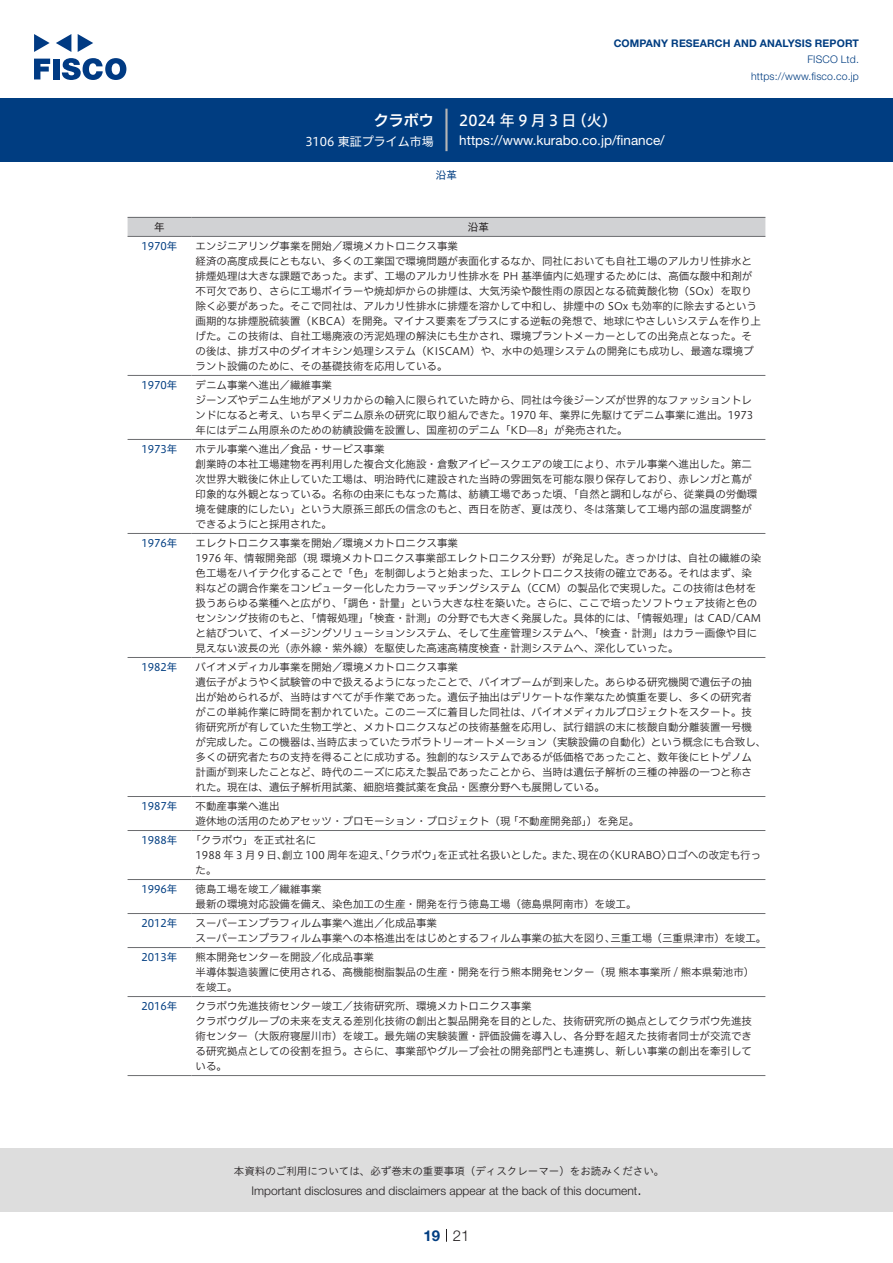
<style>
.page{position:relative;width:893px;height:1263px;background:#fff}
.page>*{position:absolute;margin:0;border:0;box-sizing:border-box;transform-origin:0 0}
.t1{font:15px "Hiragino UD Sans F Std N W5";letter-spacing:.21em;color:#fff}
.t2{font:15px "Hiragino UD Sans F Std N W6";color:#fff}
.t3{font:300 15px "Helvetica Neue LT Std";color:#231f20}
.t4{font:700 15px "Helvetica Neue LT Std";color:#003d81}
.t5{font:13.5px "Helvetica Neue LT Std";color:#fff}
.t6{font:300 12px "Helvetica Neue LT Std";color:#231f20}
.t7{font:12px "Hiragino UD Sans F Std N W4";color:#fff}
.表組み基本スタイル{font:10.5px/15px "Hiragino UD Sans F Std N W3";color:#231f20}
.表左{font:10.5px "Hiragino UD Sans F Std N W4";color:#003d81}
.t8{font:10.5px "Hiragino UD Sans Std W3";color:#231f20}
.t9{font:700 10.5px "Helvetica Neue LT Std";letter-spacing:.015em;color:#003d81}
.t10{font:300 10.5px/16.5px "Helvetica Neue LT Std";letter-spacing:.015em;color:#003d81;text-align:right}
.表上{font:10.5px "Hiragino UD Sans F Std N W4";color:#231f20}
.ヘッダー{font:10.5px "Hiragino UD Sans F Std N W4";color:#003d81}
</style>
<div class="page">
<div style="left:0;top:1148px;width:893px;height:64px;background:#ddd"></div>
<svg style="left:34px;top:59px;width:16px;height:20px"></svg>
<div style="left:53px;top:59px;width:6px;height:20px;background:#003a83"></div>
<svg style="left:62px;top:58px;width:64px;height:22px"></svg>
<svg style="left:34px;top:34px;width:16px;height:18px"></svg>
<svg style="left:78px;top:34px;width:15px;height:18px"></svg>
<svg style="left:56px;top:34px;width:15px;height:18px"></svg>
<div style="left:0;top:98px;width:893px;height:64px;background:#003d81"></div>
<hr style="left:445px;top:109px;width:3px;height:42px;background:#b5b5b6">
<svg style="left:446px;top:1229px;width:1px;height:13px"></svg>
<div style="left:128px;top:218px;width:637px;height:18px;background:#d1d2d4"></div>
<hr style="left:128px;top:236px;width:63px;height:1px;background:#6c6d70">
<hr style="left:191px;top:236px;width:574px;height:1px;background:#6c6d70">
<hr style="left:128px;top:375px;width:63px;height:1px;background:#6c6d70">
<hr style="left:191px;top:375px;width:574px;height:1px;background:#6c6d70">
<hr style="left:128px;top:439px;width:63px;height:1px;background:#6c6d70">
<hr style="left:191px;top:439px;width:574px;height:1px;background:#6c6d70">
<hr style="left:128px;top:533px;width:63px;height:1px;background:#6c6d70">
<hr style="left:191px;top:533px;width:574px;height:1px;background:#6c6d70">
<hr style="left:128px;top:657px;width:63px;height:1px;background:#6c6d70">
<hr style="left:191px;top:657px;width:574px;height:1px;background:#6c6d70">
<hr style="left:128px;top:796px;width:63px;height:1px;background:#6c6d70">
<hr style="left:191px;top:796px;width:574px;height:1px;background:#6c6d70">
<hr style="left:128px;top:830px;width:63px;height:1px;background:#6c6d70">
<hr style="left:191px;top:830px;width:574px;height:1px;background:#6c6d70">
<hr style="left:128px;top:879px;width:63px;height:1px;background:#6c6d70">
<hr style="left:191px;top:879px;width:574px;height:1px;background:#6c6d70">
<hr style="left:128px;top:913px;width:63px;height:1px;background:#6c6d70">
<hr style="left:191px;top:913px;width:574px;height:1px;background:#6c6d70">
<hr style="left:128px;top:947px;width:63px;height:1px;background:#6c6d70">
<hr style="left:191px;top:947px;width:574px;height:1px;background:#6c6d70">
<hr style="left:128px;top:996px;width:63px;height:1px;background:#6c6d70">
<hr style="left:191px;top:996px;width:574px;height:1px;background:#6c6d70">
<hr style="left:128px;top:1075px;width:63px;height:1px;background:#6c6d70">
<hr style="left:191px;top:1075px;width:574px;height:1px;background:#6c6d70">
<hr style="left:128px;top:217px;width:63px;height:1px;background:#6c6d70">
<hr style="left:191px;top:217px;width:574px;height:1px;background:#6c6d70">
<p class="表上" style="left:154px;top:219px;width:12px">年</p>
<p class="表左" style="left:141px;top:238px;width:38px">1970年</p>
<p class="表左" style="left:141px;top:377px;width:38px">1970年</p>
<p class="表左" style="left:141px;top:441px;width:38px">1973年</p>
<p class="表左" style="left:141px;top:535px;width:38px">1976年</p>
<p class="表左" style="left:141px;top:659px;width:38px">1982年</p>
<p class="表左" style="left:141px;top:798px;width:38px">1987年</p>
<p class="表左" style="left:141px;top:832px;width:38px">1988年</p>
<p class="表左" style="left:141px;top:881px;width:38px">1996年</p>
<p class="表左" style="left:141px;top:915px;width:38px">2012年</p>
<p class="表左" style="left:141px;top:949px;width:38px">2013年</p>
<p class="表左" style="left:141px;top:998px;width:38px">2016年</p>
<h1 class="t2" style="left:374px;top:109px;width:62px">クラボウ</h1>
<p class="t7" style="left:305px;top:132px;width:130px">3106 東証プライム市場</p>
<p class="t9" style="left:614px;top:37px;width:247px">COMPANY RESEARCH AND ANALYSIS REPORT</p>
<p class="t10" style="left:751px;top:51px;width:109px">FISCO Ltd. https://www.fisco.co j p.</p>
<h1 class="t1" style="left:459px;top:109px;width:119px">2024年9月3日</h1>
<h1 class="t1" style="left:572px;top:109px;width:47px">（火(</h1>
<p class="t5" style="left:459px;top:132px;width:207px">https://www.kurabo.co j p. /finance/</p>
<p class="ヘッダー" style="left:436px;top:167px;width:22px">沿革</p>
<p class="表組み基本スタイル" style="left:196px;top:238px;width:264px">エンジニアリング事業を開始／環境メカトロニクス事業</p>
<p class="表上" style="left:468px;top:219px;width:22px">沿革</p>
<p class="表組み基本スタイル" style="left:196px;top:253px;width:567px">経済の高度成長にともない、多くの工業国で環境問題が表面化するなか、同社においても自社工場のアルカリ性排水と排煙処理は大きな課題であった。まず、工場のアルカリ性排水を PH 基準値内に処理するためには、高価な酸中和剤が不可欠であり、さらに工場ボイラーや焼却炉からの排煙は、大気汚染や酸性雨の原因となる硫黄酸化物（SOx）を取り除く必要があった。そこで同社は、アルカリ性排水に排煙を溶かして中和し、排煙中の SOx も効率的に除去するという画期的な排煙脱硫装置（KBCA）を開発。マイナス要素をプラスにする逆転の発想で、地球にやさしいシステムを作り上げた。この技術は、自社工場廃液の汚泥処理の解決にも生かされ、環境プラントメーカーとしての出発点となった。その後は、排ガス中のダイオキシン処理システム（KISCAM）や、水中の処理システムの開発にも成功し、最適な環境プラント設備のために、その基礎技術を応用している。</p>
<p class="表組み基本スタイル" style="left:196px;top:377px;width:138px">デニム事業へ進出／繊維事業</p>
<p class="表組み基本スタイル" style="left:196px;top:392px;width:559px;text-align:justify">ジーンズやデニム生地がアメリカからの輸入に限られていた時から、同社は今後ジーンズが世界的なファッショントレンドになると考え、いち早くデニム原糸の研究に取り組んできた。1970 年、業界に先駆けてデニム事業に進出。1973年にはデニム用原糸のための紡績設備を設置し、国産初のデニム「KD—8」が発売された。</p>
<p class="表組み基本スタイル" style="left:196px;top:441px;width:191px">ホテル事業へ進出／食品・サービス事業</p>
<p class="表組み基本スタイル" style="left:196px;top:456px;width:563px">創業時の本社工場建物を再利用した複合文化施設・倉敷アイビースクエアの竣工により、ホテル事業へ進出した。第二次世界大戦後に休止していた工場は、明治時代に建設された当時の雰囲気を可能な限り保存しており、赤レンガと蔦が印象的な外観となっている。名称の由来にもなった蔦は、紡績工場であった頃、「自然と調和しながら、従業員の労働環境を健康的にしたい」という大原孫三郎氏の信念のもと、西日を防ぎ、夏は茂り、冬は落葉して工場内部の温度調整ができるようにと採用された。</p>
<p class="表組み基本スタイル" style="left:196px;top:535px;width:264px">エレクトロニクス事業を開始／環境メカトロニクス事業</p>
<p class="表組み基本スタイル" style="left:196px;top:550px;width:567px">1976 年、情報開発部（現環境メカトロニクス事業部エレクトロニクス分野）が発足した。きっかけは、自社の繊維の染色工場をハイテク化することで「色」を制御しようと始まった、エレクトロニクス技術の確立である。それはまず、染料などの調合作業をコンピューター化したカラーマッチングシステム（CCM）の製品化で実現した。この技術は色材を扱うあらゆる業種へと広がり、「調色・計量」という大きな柱を築いた。さらに、ここで培ったソフトウェア技術と色のセンシング技術のもと、「情報処理」「検査・計測」の分野でも大きく発展した。具体的には、「情報処理」は CAD/CAMと結びついて、イメージングソリューションシステム、そして生産管理システムへ、「検査・計測」はカラー画像や目に見えない波長の光（赤外線・紫外線）を駆使した高速高精度検査・計測システムへ、深化していった。</p>
<p class="表組み基本スタイル" style="left:196px;top:659px;width:264px">バイオメディカル事業を開始／環境メカトロニクス事業</p>
<p class="表組み基本スタイル" style="left:196px;top:674px;width:558px">遺伝子がようやく試験管の中で扱えるようになったことで、バイオブームが到来した。あらゆる研究機関で遺伝子の抽</p>
<p class="表組み基本スタイル" style="left:196px;top:689px;width:558px">出が始められるが、当時はすべてが手作業であった。遺伝子抽出はデリケートな作業なため慎重を要し、多くの研究者</p>
<p class="表組み基本スタイル" style="left:196px;top:704px;width:558px">がこの単純作業に時間を割かれていた。このニーズに着目した同社は、バイオメディカルプロジェクトをスタート。技</p>
<p class="表組み基本スタイル" style="left:196px;top:719px;width:558px">術研究所が有していた生物工学と、メカトロニクスなどの技術基盤を応用し、試行錯誤の末に核酸自動分離装置一号機</p>
<p class="表組み基本スタイル" style="left:316px;top:734px;width:452px">当時広まっていたラボラトリーオートメーション（実験設備の自動化）という概念にも合致し、</p>
<p class="表組み基本スタイル" style="left:196px;top:734px;width:558px">が完成した。この機器は、<br>多くの研究者たちの支持を得ることに成功する。独創的なシステムであるが低価格であったこと、数年後にヒトゲノム計画が到来したことなど、時代のニーズに応えた製品であったことから、当時は遺伝子解析の三種の神器の一つと称された。現在は、遺伝子解析用試薬、細胞培養試薬を食品・医療分野へも展開している。</p>
<p class="表組み基本スタイル" style="left:196px;top:798px;width:85px">不動産事業へ進出</p>
<p class="表組み基本スタイル" style="left:196px;top:813px;width:316px">遊休地の活用のためアセッツ・プロモーション・プロジェクト（現</p>
<p class="表組み基本スタイル" style="left:190px;top:832px;width:128px">「クラボウ」を正式社名に</p>
<p class="表組み基本スタイル" style="left:508px;top:813px;width:133px">「不動産開発部」）を発足。</p>
<p class="表組み基本スタイル" style="left:282px;top:847px;width:162px">創立 100 周年を迎え、「クラボウ」</p>
<p class="表組み基本スタイル" style="left:667px;top:847px;width:96px">ロゴへの改定も行っ</p>
<p class="表組み基本スタイル" style="left:437px;top:847px;width:147px">を正式社名扱いとした。また、</p>
<p class="表組み基本スタイル" style="left:196px;top:847px;width:93px">1988 年 3 月 9 日、た。</p>
<p class="表組み基本スタイル" style="left:196px;top:881px;width:127px">徳島工場を竣工／繊維事業</p>
<p class="表組み基本スタイル" style="left:604px;top:847px;width:69px">〈KURABO〉</p>
<p class="表組み基本スタイル" style="left:578px;top:847px;width:33px">現在の</p>
<p class="表組み基本スタイル" style="left:196px;top:896px;width:442px">最新の環境対応設備を備え、染色加工の生産・開発を行う徳島工場（徳島県阿南市）を竣工。</p>
<p class="表組み基本スタイル" style="left:196px;top:915px;width:243px">スーパーエンプラフィルム事業へ進出／化成品事業</p>
<p class="表組み基本スタイル" style="left:196px;top:930px;width:421px">スーパーエンプラフィルム事業への本格進出をはじめとするフィルム事業の拡大を図り、</p>
<p class="表組み基本スタイル" style="left:196px;top:949px;width:180px">熊本開発センターを開設／化成品事業</p>
<p class="表組み基本スタイル" style="left:610px;top:930px;width:158px">三重工場（三重県津市）を竣工。</p>
<p class="表組み基本スタイル" style="left:196px;top:964px;width:560px">半導体製造装置に使用される、高機能樹脂製品の生産・開発を行う熊本開発センター（現熊本事業所 / 熊本県菊池市(を竣工。</p>
<p class="表組み基本スタイル" style="left:196px;top:998px;width:337px">クラボウ先進技術センター竣工／技術研究所、環境メカトロニクス事業</p>
<p class="表組み基本スタイル" style="left:196px;top:1013px;width:558px;text-align:justify">クラボウグループの未来を支える差別化技術の創出と製品開発を目的とした、技術研究所の拠点としてクラボウ先進技術センター（大阪府寝屋川市）を竣工。最先端の実験装置・評価設備を導入し、各分野を超えた技術者同士が交流できる研究拠点としての役割を担う。さらに、事業部やグループ会社の開発部門とも連携し、新しい事業の創出を牽引している。</p>
<p class="t8" style="left:234px;top:1163px;width:432px">本資料のご利用については、必ず巻末の重要事項（ディスクレーマー）をお読みください。</p>
<h1 class="t3" style="left:637px;top:1180px;width:6px">.</h1>
<p class="t6" style="left:251px;top:1183px;width:387px">Important disclosures and disclaimers appear at the back of this document</p>
<h1 class="t4" style="left:423px;top:1226px;width:18px">19</h1>
<h1 class="t3" style="left:453px;top:1226px;width:18px">21</h1>
</div>
